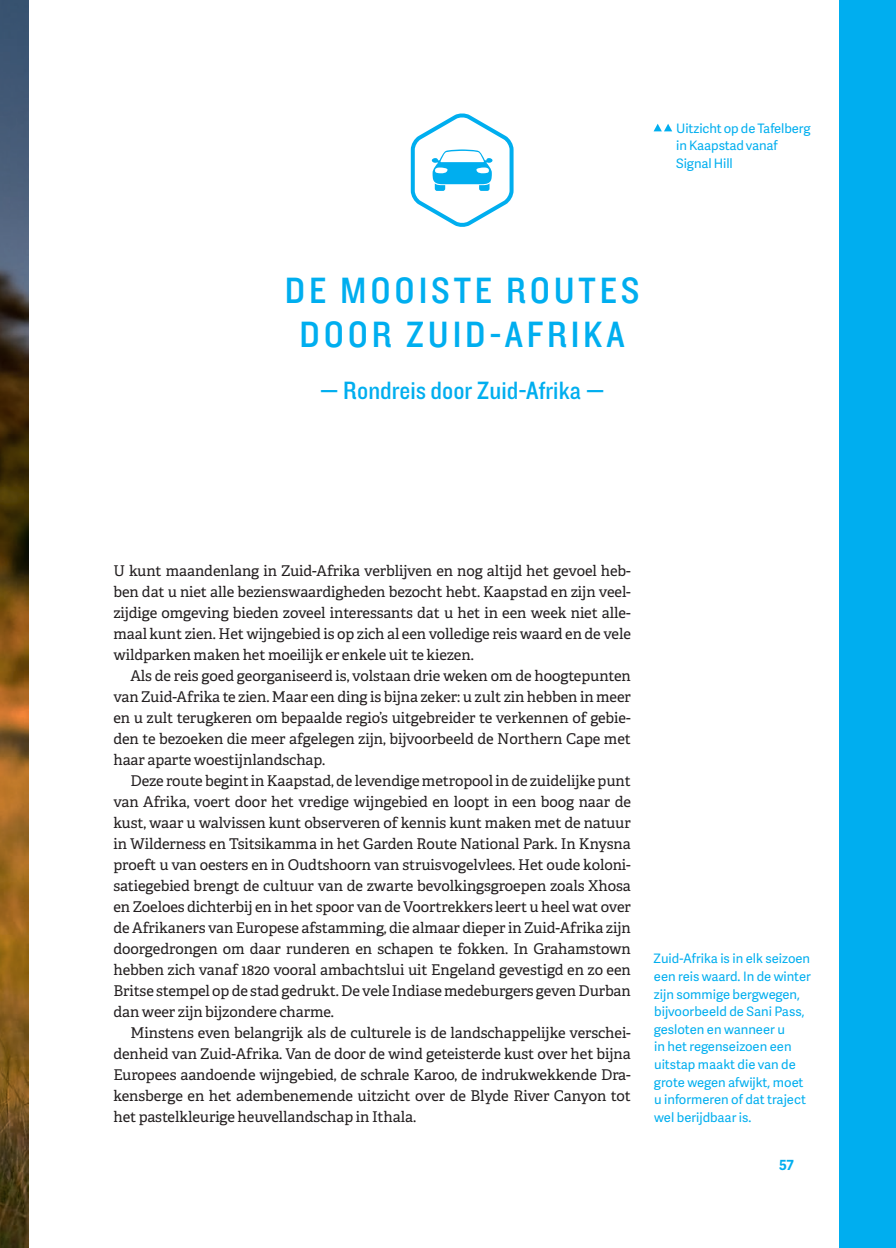
<style>
.page{position:relative;width:896px;height:1248px;background:#fff}
.page>*{position:absolute;margin:0;border:0;box-sizing:border-box;transform-origin:0 0}
.t1{font:38px/44px "Knockout 30 Junior Welterwt";letter-spacing:.1em;color:#00aeef;text-align:center}
.t2{font:26px "Knockout 30 Junior Welterwt";color:#00aeef}
.t3{font:14.8px/21px "Adelle";letter-spacing:-.005em;color:#231f20;text-align:justify}
.t4{font:700 14px "Adelle Sans";color:#00aeef}
.t5{font:13px/17.6px "Adelle Sans";color:#00aeef}
</style>
<div class="page">
<img style="left:0;top:0;width:28px;height:1247px">
<svg style="left:653px;top:124px;width:19px;height:7px"></svg>
<div style="left:839px;top:0;width:57px;height:1247px;background:#00aeef"></div>
<svg style="left:410px;top:113px;width:104px;height:114px"></svg>
<p class="t5" style="left:676px;top:119px;width:136px">Uitzicht op de Tafelberg in Kaapstad vanaf<br>Signal Hill</p>
<h1 class="t1" style="left:285px;top:266px;width:356px">DE MOOISTE ROUTES<br>DOOR ZUID-AFRIKA</h1>
<h2 class="t2" style="left:319px;top:373px;width:287px">— Rondreis door Zuid-Afrika —</h2>
<p class="t3" style="left:113px;top:559px;width:519px">U kunt maandenlang in Zuid-Afrika verblijven en nog altijd het gevoel heb&shy;ben dat u niet alle bezienswaardigheden bezocht hebt. Kaapstad en zijn veel&shy;zijdige omgeving bieden zoveel interessants dat u het in een week niet alle&shy;maal kunt zien. Het wijngebied is op zich al een volledige reis waard en de vele wildparken maken het moeilijk er enkele uit te kiezen.</p>
<p class="t3" style="left:113px;top:664px;width:519px;text-indent:17px">Als de reis goed georganiseerd is, volstaan drie weken om de hoogtepunten van Zuid-Afrika te zien. Maar een ding is bijna zeker: u zult zin hebben in meer en u zult terugkeren om bepaalde regio’s uitgebreider te verkennen of gebie&shy;den te bezoeken die meer afgelegen zijn, bijvoorbeeld de Northern Cape met haar aparte woestijnlandschap.</p>
<p class="t3" style="left:113px;top:769px;width:519px;text-indent:17px">Deze route begint in Kaapstad, de levendige metropool in de zuidelijke punt van Afrika, voert door het vredige wijngebied en loopt in een boog naar de kust, waar u walvissen kunt observeren of kennis kunt maken met de natuur in Wilderness en Tsitsikamma in het Garden Route National Park. In Knysna proeft u van oesters en in Oudtshoorn van struisvogelvlees. Het oude koloni&shy;satiegebied brengt de cultuur van de zwarte bevolkingsgroepen zoals Xhosa en Zoeloes dichterbij en in het spoor van de Voortrekkers leert u heel wat over de Afrikaners van Europese afstamming, die almaar dieper in Zuid-Afrika zijn doorgedrongen om daar runderen en schapen te fokken. In Grahamstown hebben zich vanaf 1820 vooral ambachtslui uit Engeland gevestigd en zo een Britse stempel op de stad gedrukt. De vele Indiase medeburgers geven Durban dan weer zijn bijzondere charme.</p>
<p class="t3" style="left:113px;top:1021px;width:519px;text-indent:17px">Minstens even belangrijk als de culturele is de landschappelijke verschei&shy;denheid van Zuid-Afrika. Van de door de wind geteisterde kust over het bijna Europees aandoende wijngebied, de schrale Karoo, de indrukwekkende Dra&shy;kensberge en het adembenemende uitzicht over de Blyde River Canyon tot het pastelkleurige heuvellandschap in Ithala.</p>
<p class="t5" style="left:653px;top:949px;width:159px">Zuid-Afrika is in elk seizoen een reis waard. In de winter zijn sommige bergwegen, bijvoorbeeld de Sani Pass, gesloten en wanneer u<br>in het regenseizoen een uitstap maakt die van de grote wegen afwijkt, moet u informeren of dat traject wel berijdbaar is.</p>
<p class="t4" style="left:779px;top:1154px;width:16px">57</p>
</div>
